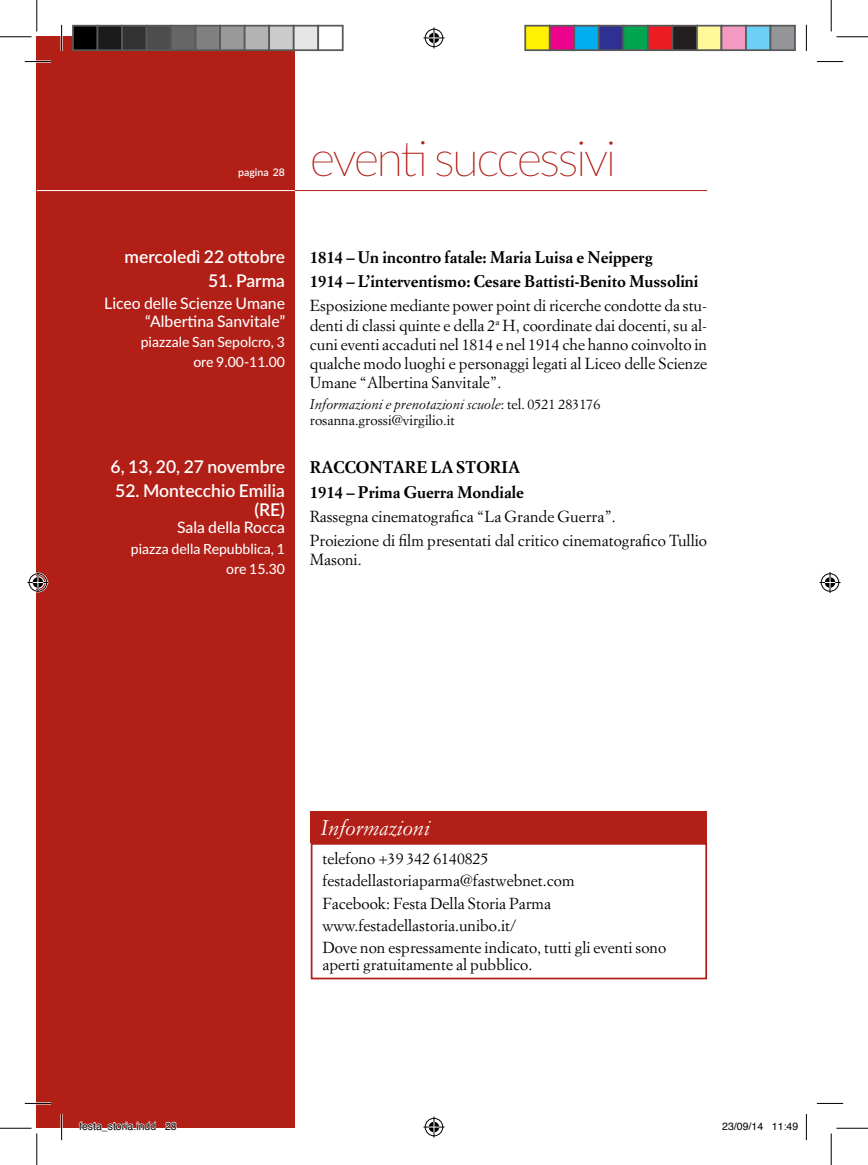
<style>
.page{position:relative;width:868px;height:1165px;background:#fff}
.page>*{position:absolute;margin:0;border:0;box-sizing:border-box;transform-origin:0 0}
.t1{font:100 49px "Lato";letter-spacing:-.05em;color:#b21f17}
.t2{font:italic 21px "Simoncini Garamond Std";color:#fff}
.t3{font:600 17.5px/19.2px "Lato";color:#fff;text-align:right}
.t4{font:700 16.62px/24.2px "Simoncini Garamond Std";color:#000}
.t5{font:15.75px/19.2px "Simoncini Garamond Std";color:#000}
.t6{font:500 15.75px/17.3px "Lato";color:#fff;text-align:right}
.t7{font:14px/15.8px "Simoncini Garamond Std";color:#000}
.t8{font:500 14px/20.3px "Lato";color:#fff;text-align:right}
.t9{font:10.5px "Helvetica";color:#000}
.t10{font:600 10.5px "Lato";color:#fff}
.s1{font-style:italic}
</style>
<div class="page">
<div style="left:37px;top:37px;width:258px;height:1091px;background:#b21f17"></div>
<hr style="left:37px;top:190px;width:258px;height:1px;background:#fff">
<hr style="left:295px;top:190px;width:411px;height:1px;background:#b21f17">
<div style="left:310px;top:812px;width:396px;height:31px;background:#b21f17"></div>
<div style="left:310px;top:843px;width:396px;height:136px;border:2px solid #b21f17"></div>
<hr style="left:25px;top:60px;width:26px;height:3px;background:#fff">
<hr style="left:25px;top:1102px;width:26px;height:2px;background:#fff">
<hr style="left:60px;top:25px;width:3px;height:26px;background:#fff">
<hr style="left:60px;top:1114px;width:3px;height:26px;background:#fff">
<svg style="left:25px;top:61px;width:26px;height:1px"></svg>
<svg style="left:816px;top:61px;width:26px;height:1px"></svg>
<svg style="left:25px;top:1103px;width:26px;height:1px"></svg>
<svg style="left:816px;top:1103px;width:26px;height:1px"></svg>
<svg style="left:61px;top:25px;width:1px;height:26px"></svg>
<svg style="left:61px;top:1114px;width:1px;height:26px"></svg>
<svg style="left:805px;top:25px;width:1px;height:26px"></svg>
<svg style="left:805px;top:1114px;width:1px;height:26px"></svg>
<hr style="left:0;top:36px;width:32px;height:1px;background:#000">
<hr style="left:836px;top:36px;width:31px;height:1px;background:#000">
<hr style="left:0;top:1128px;width:32px;height:1px;background:#000">
<hr style="left:836px;top:1128px;width:31px;height:1px;background:#000">
<hr style="left:36px;top:0;width:1px;height:32px;background:#000">
<hr style="left:36px;top:1133px;width:1px;height:32px;background:#000">
<hr style="left:830px;top:0;width:1px;height:32px;background:#000">
<hr style="left:830px;top:1133px;width:1px;height:32px;background:#000">
<svg style="left:423px;top:27px;width:21px;height:21px"></svg>
<svg style="left:423px;top:1116px;width:21px;height:21px"></svg>
<svg style="left:27px;top:572px;width:21px;height:21px"></svg>
<svg style="left:819px;top:572px;width:21px;height:21px"></svg>
<div style="left:73px;top:26px;width:24px;height:24px;background:#000"></div>
<div style="left:72px;top:25px;width:26px;height:26px;border:2px solid #595959"></div>
<div style="left:97px;top:26px;width:25px;height:24px;background:#1a1a1a"></div>
<div style="left:97px;top:25px;width:26px;height:26px;border:2px solid #595959"></div>
<div style="left:122px;top:26px;width:24px;height:24px;background:#333"></div>
<div style="left:121px;top:25px;width:26px;height:26px;border:2px solid #595959"></div>
<div style="left:146px;top:26px;width:25px;height:24px;background:#4d4d4d"></div>
<div style="left:146px;top:25px;width:26px;height:26px;border:2px solid #595959"></div>
<div style="left:171px;top:26px;width:24px;height:24px;background:#666"></div>
<div style="left:170px;top:25px;width:26px;height:26px;border:2px solid #595959"></div>
<div style="left:195px;top:26px;width:25px;height:24px;background:#808080"></div>
<div style="left:195px;top:25px;width:26px;height:26px;border:2px solid #595959"></div>
<div style="left:220px;top:26px;width:24px;height:24px;background:#999"></div>
<div style="left:219px;top:25px;width:26px;height:26px;border:2px solid #595959"></div>
<div style="left:244px;top:26px;width:25px;height:24px;background:#b3b3b3"></div>
<div style="left:244px;top:25px;width:26px;height:26px;border:2px solid #595959"></div>
<div style="left:269px;top:26px;width:24px;height:24px;background:#ccc"></div>
<div style="left:268px;top:25px;width:26px;height:26px;border:2px solid #595959"></div>
<div style="left:293px;top:26px;width:25px;height:24px;background:#e6e6e6"></div>
<div style="left:293px;top:25px;width:26px;height:26px;border:2px solid #595959"></div>
<div style="left:317px;top:25px;width:26px;height:26px;border:2px solid #595959"></div>
<div style="left:525px;top:26px;width:24px;height:24px;background:#fff101"></div>
<div style="left:524px;top:25px;width:26px;height:26px;border:2px solid #595959"></div>
<div style="left:549px;top:26px;width:25px;height:24px;background:#ed028c"></div>
<div style="left:548px;top:25px;width:27px;height:26px;border:2px solid #595959"></div>
<div style="left:574px;top:26px;width:24px;height:24px;background:#00aeef"></div>
<div style="left:573px;top:25px;width:26px;height:26px;border:2px solid #595959"></div>
<div style="left:598px;top:26px;width:25px;height:24px;background:#2e3092"></div>
<div style="left:597px;top:25px;width:27px;height:26px;border:2px solid #595959"></div>
<div style="left:623px;top:26px;width:24px;height:24px;background:#00a54f"></div>
<div style="left:622px;top:25px;width:26px;height:26px;border:2px solid #595959"></div>
<div style="left:647px;top:26px;width:25px;height:24px;background:#ee1d23"></div>
<div style="left:646px;top:25px;width:27px;height:26px;border:2px solid #595959"></div>
<div style="left:672px;top:26px;width:24px;height:24px;background:#231f20"></div>
<div style="left:671px;top:25px;width:26px;height:26px;border:2px solid #595959"></div>
<div style="left:696px;top:26px;width:25px;height:24px;background:#fff79a"></div>
<div style="left:695px;top:25px;width:27px;height:26px;border:2px solid #595959"></div>
<div style="left:721px;top:26px;width:24px;height:24px;background:#f499c2"></div>
<div style="left:720px;top:25px;width:26px;height:26px;border:2px solid #595959"></div>
<div style="left:745px;top:26px;width:25px;height:24px;background:#6bcff6"></div>
<div style="left:744px;top:25px;width:27px;height:26px;border:2px solid #595959"></div>
<div style="left:770px;top:26px;width:24px;height:24px;background:#939598"></div>
<div style="left:769px;top:25px;width:26px;height:26px;border:2px solid #595959"></div>
<svg style="left:78px;top:1121px;width:78px;height:7px"></svg>
<svg style="left:165px;top:1121px;width:12px;height:7px"></svg>
<p class="t10" style="left:238px;top:164px;width:48px">pagina 28</p>
<h1 class="t1" style="left:310px;top:125px;width:308px">eventi successivi</h1>
<p class="t3" style="left:124px;top:246px;width:162px">mercoledì 22 ottobre</p>
<p class="t3" style="left:208px;top:270px;width:78px">51. Parma</p>
<p class="t6" style="left:104px;top:294px;width:182px">Liceo delle Scienze Umane “Albertina Sanvitale”</p>
<p class="t8" style="left:141px;top:331px;width:146px">piazzale San Sepolcro, 3 ore 9.00-11.00</p>
<p class="t3" style="left:110px;top:456px;width:176px">6, 13, 20, 27 novembre</p>
<p class="t3" style="left:115px;top:480px;width:171px">52. Montecchio Emilia (RE)</p>
<p class="t6" style="left:177px;top:518px;width:109px">Sala della Rocca</p>
<p class="t8" style="left:131px;top:538px;width:156px">piazza della Repubblica, 1 ore 15.30</p>
<p class="t4" style="left:310px;top:245px;width:390px">1814 – Un incontro fatale: Maria Luisa e Neipperg<br>1914 – L’interventismo: Cesare Battisti-Benito Mussolini</p>
<p class="t5" style="left:310px;top:296px;width:398px;text-align:justify">Esposizione mediante power point di ricerche condotte da stu&shy;denti di classi quinte e della 2<sup>a</sup> H, coordinate dai docenti, su al&shy;cuni eventi accaduti nel 1814 e nel 1914 che hanno coinvolto in qualche modo luoghi e personaggi legati al Liceo delle Scienze Umane “Albertina Sanvitale”.</p>
<p class="t7" style="left:310px;top:396px;width:292px"><span class="s1">Informazioni e prenotazioni scuole</span>: tel. 0521 283176 rosanna.grossi@virgilio.it</p>
<p class="t4" style="left:310px;top:456px;width:215px">RACCONTARE LA STORIA<br>1914 – Prima Guerra Mondiale</p>
<p class="t5" style="left:310px;top:504px;width:398px;line-height:24.2px">Rassegna cinematografica “La Grande Guerra”.<br>Proiezione di film presentati dal critico cinematografico Tullio</p>
<p class="t5" style="left:310px;top:550px;width:53px">Masoni.</p>
<h2 class="t2" style="left:320px;top:815px;width:111px">Informazioni</h2>
<p class="t5" style="left:322px;top:847px;width:345px;line-height:22.2px">telefono +39 342 6140825 festadellastoriaparma@fastwebnet.com<br>Facebook: Festa Della Storia Parma www.festadellastoria.unibo.it/<br>Dove non espressamente indicato, tutti gli eventi sono</p>
<p class="t5" style="left:322px;top:955px;width:211px">aperti gratuitamente al pubblico.</p>
<p class="t9" style="left:79px;top:1118px;width:99px">festa_storia.indd 28</p>
<p class="t9" style="left:722px;top:1118px;width:77px">23/09/14 11:49</p>
</div>
